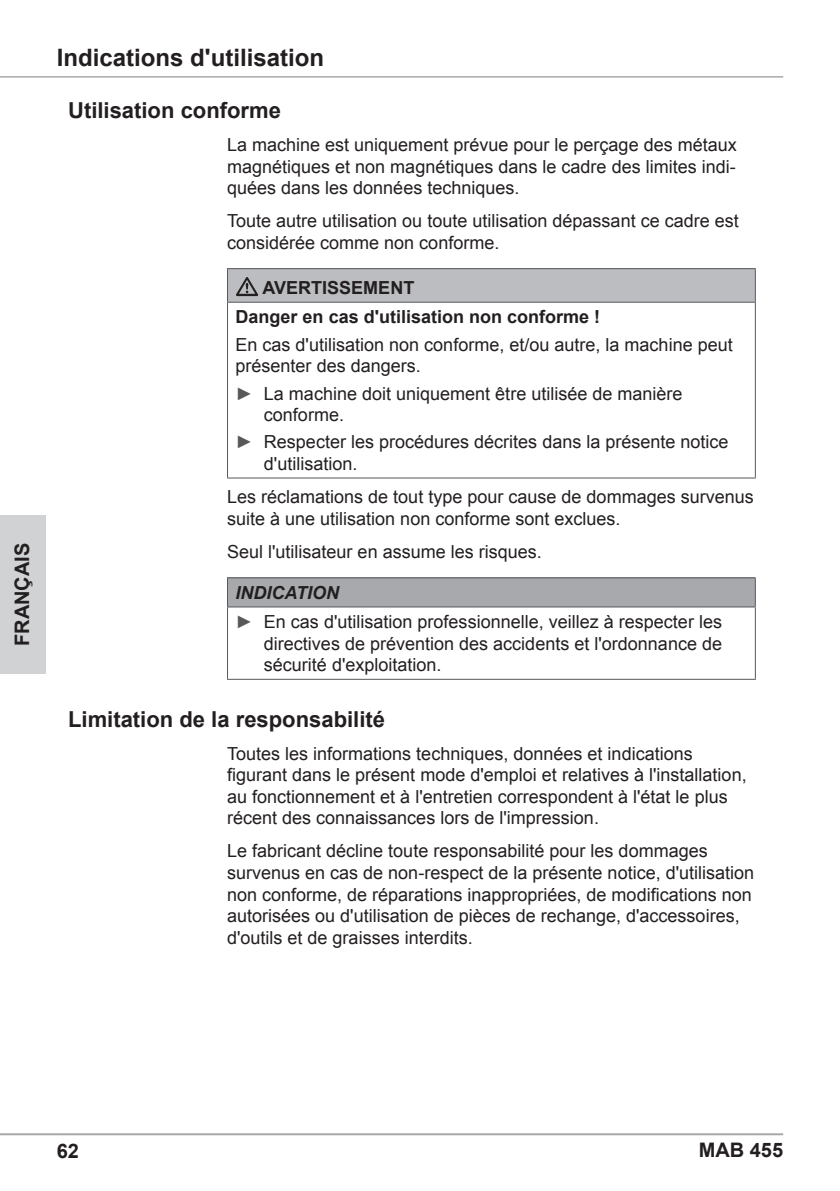
<style>
.page{position:relative;width:840px;height:1191px;background:#fff}
.page>*{position:absolute;margin:0;border:0;box-sizing:border-box;transform-origin:0 0}
.t1{font:700 24px "Arial";color:#231f20}
.t2{font:700 22px "Arial";color:#231f20}
.t3{font:700 20px "Arial";color:#231f20}
.t4{font:18px/21.6px "Arial";color:#231f20}
.t5{font:700 18px/29.2px "Arial";color:#231f20}
.s1{color:#57585a}
.s2{font-weight:700;font-style:italic}
</style>
<div class="page">
<hr style="left:0;top:1133px;width:782px;height:2px;background:#a8a9ad">
<hr style="left:0;top:76px;width:782px;height:2px;background:#a8a9ad">
<div style="left:0;top:515px;width:45px;height:159px;background:#d1d2d4"></div>
<div style="left:227px;top:269px;width:528px;height:33px;background:#bcbdc0"></div>
<hr style="left:227px;top:268px;width:528px;height:1px;background:#57585a">
<hr style="left:227px;top:269px;width:1px;height:33px;background:#57585a">
<hr style="left:754px;top:269px;width:1px;height:33px;background:#57585a">
<hr style="left:227px;top:302px;width:528px;height:1px;background:#57585a">
<hr style="left:227px;top:303px;width:1px;height:174px;background:#57585a">
<hr style="left:754px;top:303px;width:1px;height:174px;background:#57585a">
<hr style="left:227px;top:477px;width:528px;height:1px;background:#57585a">
<svg style="left:236px;top:277px;width:22px;height:19px"></svg>
<div style="left:227px;top:578px;width:528px;height:29px;background:#a8a9ad"></div>
<hr style="left:227px;top:577px;width:528px;height:1px;background:#57585a">
<svg style="left:227px;top:578px;width:1px;height:28px"></svg>
<svg style="left:754px;top:578px;width:1px;height:28px"></svg>
<hr style="left:227px;top:606px;width:528px;height:1px;background:#57585a">
<hr style="left:227px;top:607px;width:1px;height:72px;background:#57585a">
<hr style="left:754px;top:607px;width:1px;height:72px;background:#57585a">
<hr style="left:227px;top:679px;width:528px;height:1px;background:#57585a">
<p class="t3" style="left:9px;top:646px;width:105px;rotate:-90deg">FRANÇAIS</p>
<h1 class="t1" style="left:57px;top:42px;width:269px">Indications d'utilisation</h1>
<p class="t2" style="left:68px;top:96px;width:214px">Utilisation conforme</p>
<p class="t4" style="left:227px;top:134px;width:511px;text-align:justify">La machine est uniquement prévue pour le perçage des métaux magnétiques et non magnétiques dans le cadre des limites indi&shy;quées dans les données techniques.</p>
<p class="t4" style="left:227px;top:210px;width:513px">Toute autre utilisation ou toute utilisation dépassant ce cadre est considérée comme non conforme.</p>
<p class="t5" style="left:235px;top:274px;width:366px;text-indent:27px">AVERTISSEMENT<br>Danger en cas d'utilisation non conforme !</p>
<p class="t4" style="left:235px;top:334px;width:498px">En cas d'utilisation non conforme, et/ou autre, la machine peut présenter des dangers.</p>
<p class="t4" style="left:264px;top:382px;width:420px;text-indent:-28px"><span class="s1">►</span> La machine doit uniquement être utilisée de manière conforme.</p>
<p class="t4" style="left:264px;top:431px;width:466px;text-indent:-28px"><span class="s1">►</span> Respecter les procédures décrites dans la présente notice d'utilisation.</p>
<p class="t4" style="left:227px;top:486px;width:528px">Les réclamations de tout type pour cause de dommages survenus suite à une utilisation non conforme sont exclues.</p>
<p class="t4" style="left:227px;top:541px;width:316px">Seul l'utilisateur en assume les risques.</p>
<p class="t4" style="left:235px;top:578px;width:487px;line-height:29.2px"><span class="s2">INDICATION<br></span><span class="s1">►</span> En cas d'utilisation professionnelle, veillez à respecter les</p>
<p class="t4" style="left:264px;top:633px;width:459px">directives de prévention des accidents et l'ordonnance de sécurité d'exploitation.</p>
<p class="t2" style="left:68px;top:704px;width:318px">Limitation de la responsabilité</p>
<p class="t4" style="left:227px;top:742px;width:521px">Toutes les informations techniques, données et indications figurant dans le présent mode d'emploi et relatives à l'installation, au fonctionnement et à l'entretien correspondent à l'état le plus récent des connaissances lors de l'impression.</p>
<p class="t4" style="left:227px;top:840px;width:528px">Le fabricant décline toute responsabilité pour les dommages survenus en cas de non-respect de la présente notice, d'utilisation non conforme, de réparations inappropriées, de modifications non autorisées ou d'utilisation de pièces de rechange, d'accessoires, d'outils et de graisses interdits.</p>
<p class="t3" style="left:57px;top:1137px;width:24px">62</p>
<p class="t3" style="left:698px;top:1137px;width:86px">MAB 455</p>
</div>
